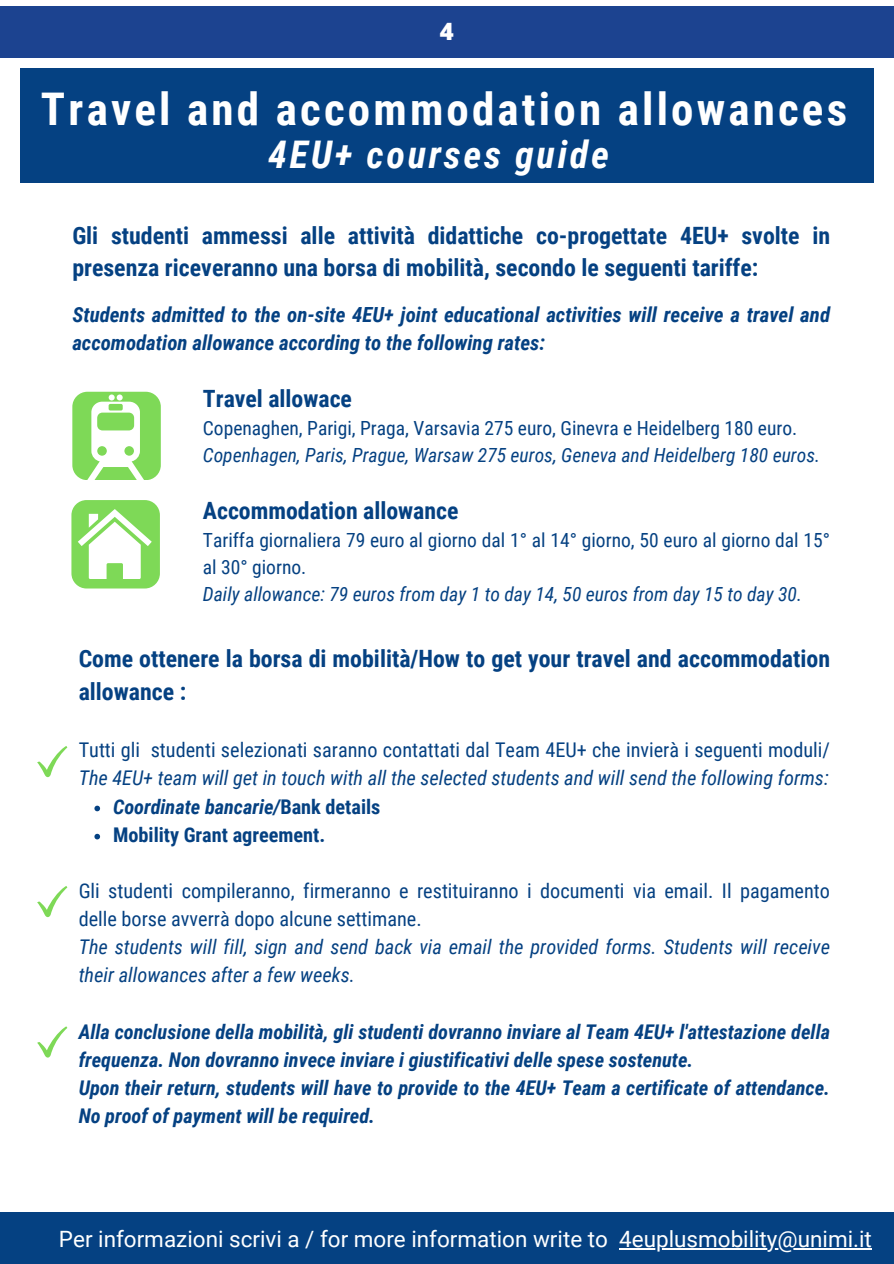
<style>
.page{position:relative;width:894px;height:1264px;background:#fff}
.page>*{position:absolute;margin:0;border:0;box-sizing:border-box;transform-origin:0 0}
.t1{font:700 45px "Roboto Condensed";letter-spacing:.07em;color:#fff}
.t2{font:italic 700 38.1px "Roboto Condensed";letter-spacing:.07em;color:#fff}
.t3{font:700 23.85px/32.7px "Roboto Condensed";color:#054182}
.t4{font:800 23.85px "Open Sans";color:#fff}
.t5{font:22.5px "Roboto";color:#fff}
.t6{font:italic 700 20.85px/28.2px "Roboto Condensed";color:#054182}
.t7{font:italic 700 20.25px/28.2px "Roboto Condensed";color:#054182}
.t8{font:20.25px/28.2px "Roboto Condensed";color:#054182}
.t9{font:italic 20.25px/28.2px "Roboto Condensed";color:#054182}
.t10{font:700 20.25px "Roboto Condensed";color:#054182}
.t11{font:19.5px/27px "Roboto Condensed";color:#054182}
.t12{font:italic 19.5px "Roboto Condensed";color:#054182}
.s1{font-style:italic}
.s2{font-style:normal}
</style>
<div class="page">
<div style="left:20px;top:69px;width:852px;height:114px;background:#054182"></div>
<div style="left:0;top:6px;width:893px;height:51px;background:#1c4390"></div>
<div style="left:0;top:1212px;width:893px;height:51px;background:#054182"></div>
<div style="left:72px;top:392px;width:89px;height:88px;background:#7ed957;border-radius:15px"></div>
<svg style="left:87px;top:394px;width:57px;height:86px"></svg>
<div style="left:71px;top:500px;width:89px;height:88px;background:#7ed957;border-radius:15px"></div>
<svg style="left:78px;top:509px;width:74px;height:70px"></svg>
<svg style="left:619px;top:1248px;width:24px;height:1px"></svg>
<hr style="left:643px;top:1248px;width:228px;height:1px;background:#fff">
<svg style="left:94px;top:805px;width:6px;height:6px"></svg>
<svg style="left:94px;top:833px;width:6px;height:6px"></svg>
<svg style="left:37px;top:746px;width:30px;height:31px"></svg>
<svg style="left:37px;top:886px;width:30px;height:31px"></svg>
<svg style="left:37px;top:1026px;width:30px;height:31px"></svg>
<p class="t4" style="left:439px;top:15px;width:15px">4</p>
<p class="t1" style="left:41px;top:83px;width:807px">Travel and accommodation allowances</p>
<p class="t2" style="left:268px;top:132px;width:342px">4EU+ courses guide</p>
<h4 class="t3" style="left:72px;top:219px;width:759px">Gli studenti ammessi alle attività didattiche co-progettate 4EU+ svolte in presenza riceveranno una borsa di mobilità, secondo le seguenti tariffe:</h4>
<p class="t6" style="left:72px;top:300px;width:759px">Students admitted to the on-site 4EU+ joint educational activities will receive a travel and accomodation allowance according to the following rates:</p>
<p class="t3" style="left:203px;top:383px;width:150px">Travel allowace</p>
<h1 class="t11" style="left:203px;top:415px;width:595px">Copenaghen, Parigi, Praga, Varsavia 275 euro, Ginevra e Heidelberg 180 euro.</h1>
<h2 class="t12" style="left:203px;top:444px;width:618px">Copenhagen, Paris, Prague, Warsaw 275 euros, Geneva and Heidelberg 180 euros.</h2>
<p class="t3" style="left:203px;top:494px;width:257px">Accommodation allowance</p>
<p class="t11" style="left:203px;top:527px;width:628px">Tariffa giornaliera 79 euro al giorno dal 1° al 14° giorno, 50 euro al giorno dal 15° al 30° giorno.</p>
<p class="t12" style="left:203px;top:583px;width:600px">Daily allowance: 79 euros from day 1 to day 14, 50 euros from day 15 to day 30.</p>
<p class="t3" style="left:79px;top:642px;width:752px">Come ottenere la borsa di mobilità/How to get your travel and accommodation allowance :</p>
<p class="t8" style="left:79px;top:736px;width:752px">Tutti gli studenti selezionati saranno contattati dal Team 4EU+ che invierà i seguenti moduli/<br><span class="s1">The 4EU+ team will get in touch with all the selected students and will send the following forms:</span></p>
<p class="t7" style="left:113px;top:792px;width:269px">Coordinate bancarie/<span class="s2">Bank details</span></p>
<p class="t10" style="left:113px;top:823px;width:213px">Mobility Grant agreement.</p>
<h2 class="t8" style="left:79px;top:877px;width:752px">Gli studenti compileranno, firmeranno e restituiranno i documenti via email. Il pagamento delle borse avverrà dopo alcune settimane.</h2>
<p class="t9" style="left:79px;top:933px;width:752px">The students will fill, sign and send back via email the provided forms. Students will receive their allowances after a few weeks.</p>
<p class="t7" style="left:79px;top:1017px;width:752px">Alla conclusione della mobilità, gli studenti dovranno inviare al Team 4EU+ l'attestazione della frequenza. Non dovranno invece inviare i giustificativi delle spese sostenute.<br>Upon their return, students will have to provide to the 4EU+ Team a certificate of attendance.<br>No proof of payment will be required.</p>
<p class="t5" style="left:59px;top:1226px;width:814px">Per informazioni scrivi a / for more information write to 4euplusmobility@unimi.it</p>
</div>
